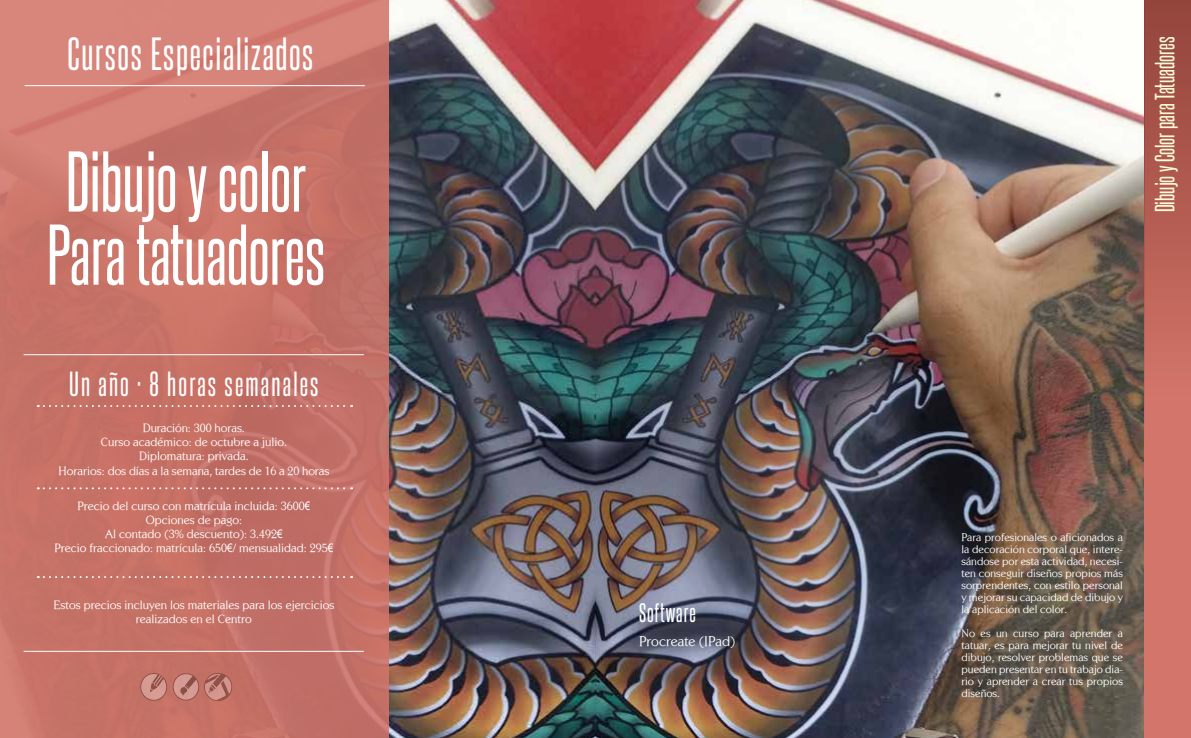
<style>
.page{position:relative;width:1191px;height:738px;background:#fff}
.page>*{position:absolute;margin:0;border:0;box-sizing:border-box;transform-origin:0 0}
.t1{font:73px/73px "Steelfish Rg";color:#fff}
.t2{font:40px "Steelfish Rg";letter-spacing:.04em;color:#fff}
.t3{font:30px "Steelfish Rg";letter-spacing:.07em;color:#fff}
.t4{font:24px "Steelfish Rg";color:#fffbd8}
.t5{font:23px "Steelfish Rg";letter-spacing:.04em;color:#fff}
.t6{font:14px "Centabel";color:#fff}
.t7{font:12px/14.3px "Centabel";color:#fff;text-align:center}
.t8{font:11px/12px "Centabel";color:#fff;text-align:justify}
.s1{font-family:"Arial Narrow"}
</style>
<div class="page">
<img style="left:388px;top:0;width:207px;height:737px">
<img style="left:595px;top:0;width:550px;height:737px">
<svg style="left:0;top:0;width:388px;height:737px;background:#c8746a"></svg>
<svg style="left:140px;top:672px;width:27px;height:28px"></svg>
<hr style="left:25px;top:85px;width:340px;height:1px;background:#fff">
<hr style="left:24px;top:650px;width:340px;height:1px;background:#fff">
<hr style="left:24px;top:354px;width:340px;height:1px;background:#fff">
<svg style="left:38px;top:487px;width:314px;height:2px"></svg>
<svg style="left:38px;top:404px;width:314px;height:2px"></svg>
<svg style="left:38px;top:575px;width:314px;height:2px"></svg>
<svg style="left:1145px;top:0;width:46px;height:737px;background:#c1675c"></svg>
<svg style="left:173px;top:672px;width:59px;height:28px;background:#bc7970"></svg>
<h2 class="t2" style="left:67px;top:25px;width:247px">Cursos Especializados</h2>
<h1 class="t1" style="left:47px;top:139px;width:280px">Dibujo y color<br>Para tatuadores</h1>
<h3 class="t3" style="left:69px;top:362px;width:251px">Un año · 8 horas semanales</h3>
<p class="t7" style="left:58px;top:420px;width:272px">Duración: 300 horas.<br>Curso académico: de octubre a julio.<br>Diplomatura: privada.<br>Horarios: dos días a la semana, tardes de 16 a 20 horas</p>
<p class="t7" style="left:55px;top:498px;width:280px;line-height:14px">Precio del curso con matrícula incluida: 3600<span class="s1">€ </span>Opciones de pago:<br>Al contado (3% descuento): 3.492<span class="s1">€<br></span>Precio fraccionado: matrícula: 650<span class="s1">€</span>/ mensualidad: 295<span class="s1">€</span></p>
<p class="t7" style="left:53px;top:596px;width:282px">Estos precios incluyen los materiales para los ejercicios realizados en el Centro</p>
<h3 class="t5" style="left:639px;top:596px;width:58px">Software</h3>
<p class="t6" style="left:639px;top:632px;width:98px">Procreate (IPad)</p>
<h3 class="t4" style="left:1147px;top:212px;width:177px;rotate:-90deg">Dibujo y Color para Tatuadores</h3>
<p class="t8" style="left:961px;top:530px;width:163px">Para profesionales o aficionados a la decoración corporal que, intere&shy;sándose por esta actividad, necesi&shy;ten conseguir diseños propios más sorprendentes, con estilo personal y mejorar su capacidad de dibujo y la aplicación del color.</p>
<p class="t8" style="left:961px;top:626px;width:163px">No es un curso para aprender a tatuar, es para mejorar tu nivel de dibujo, resolver problemas que se pueden presentar en tu trabajo dia&shy;rio y aprender a crear tus propios diseños.</p>
</div>
